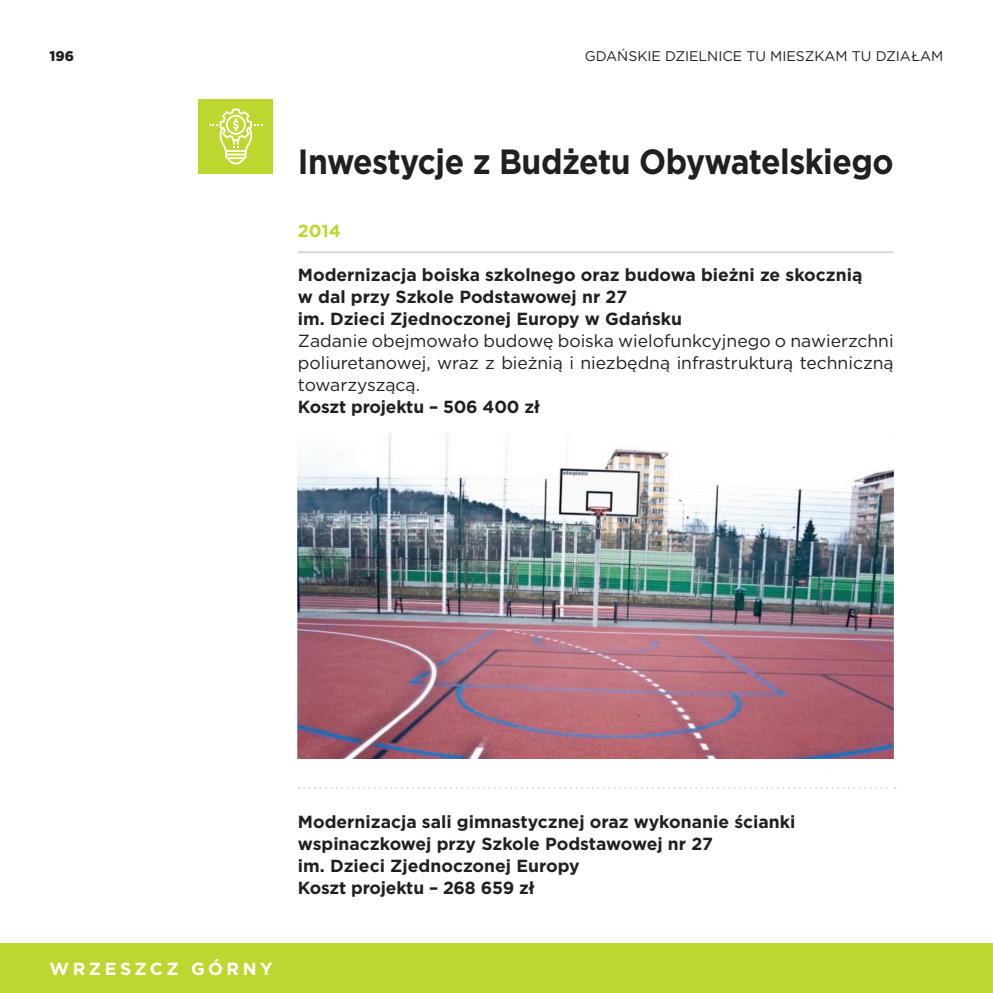
<style>
.page{position:relative;width:993px;height:993px;background:#fff}
.page>*{position:absolute;margin:0;border:0;box-sizing:border-box;transform-origin:0 0}
.t1{font:700 35px "Gotham";letter-spacing:-.015em;color:#231f20;scale:.91 1}
.t2{font:700 17.5px/21.9px "Gotham";color:#231f20}
.t3{font:17.5px/21.9px "Gotham";color:#231f20;text-align:justify}
.t4{font:700 17.5px "Gotham";letter-spacing:.2em;color:#fff}
.t5{font:700 17.5px "Gotham";color:#bed630}
.t6{font:14px "Gotham";color:#231f20}
.t7{font:900 14px "Gotham";color:#231f20}
</style>
<div class="page">
<div style="left:0;top:943px;width:992px;height:49px;background:#bed630"></div>
<hr style="left:298px;top:251px;width:595px;height:2px;background:#d1d2d4">
<div style="left:198px;top:99px;width:75px;height:75px;background:#bed630"></div>
<svg style="left:209px;top:108px;width:54px;height:56px"></svg>
<img style="left:298px;top:433px;width:595px;height:325px">
<svg style="left:299px;top:787px;width:596px;height:1px"></svg>
<p class="t7" style="left:50px;top:46px;width:26px">196</p>
<p class="t6" style="left:584px;top:47px;width:360px">GDAŃSKIE DZIELNICE TU MIESZKAM TU DZIAŁAM</p>
<h1 class="t1" style="left:298px;top:138px;width:656px">Inwestycje z Budżetu Obywatelskiego</h1>
<p class="t5" style="left:298px;top:219px;width:45px">2014</p>
<p class="t2" style="left:298px;top:264px;width:565px">Modernizacja boiska szkolnego oraz budowa bieżni ze skocznią w dal przy Szkole Podstawowej nr 27<br>im. Dzieci Zjednoczonej Europy w Gdańsku</p>
<p class="t3" style="left:298px;top:329px;width:597px">Zadanie obejmowało budowę boiska wielofunkcyjnego o nawierzchni poliuretanowej, wraz z bieżnią i niezbędną infrastrukturą techniczną towarzyszącą.</p>
<p class="t2" style="left:298px;top:395px;width:244px">Koszt projektu – 506 400 zł</p>
<p class="t4" style="left:50px;top:957px;width:224px">WRZESZCZ GÓRNY</p>
<p class="t2" style="left:298px;top:810px;width:499px">Modernizacja sali gimnastycznej oraz wykonanie ścianki wspinaczkowej przy Szkole Podstawowej nr 27<br>im. Dzieci Zjednoczonej Europy<br>Koszt projektu – 268 659 zł</p>
</div>
